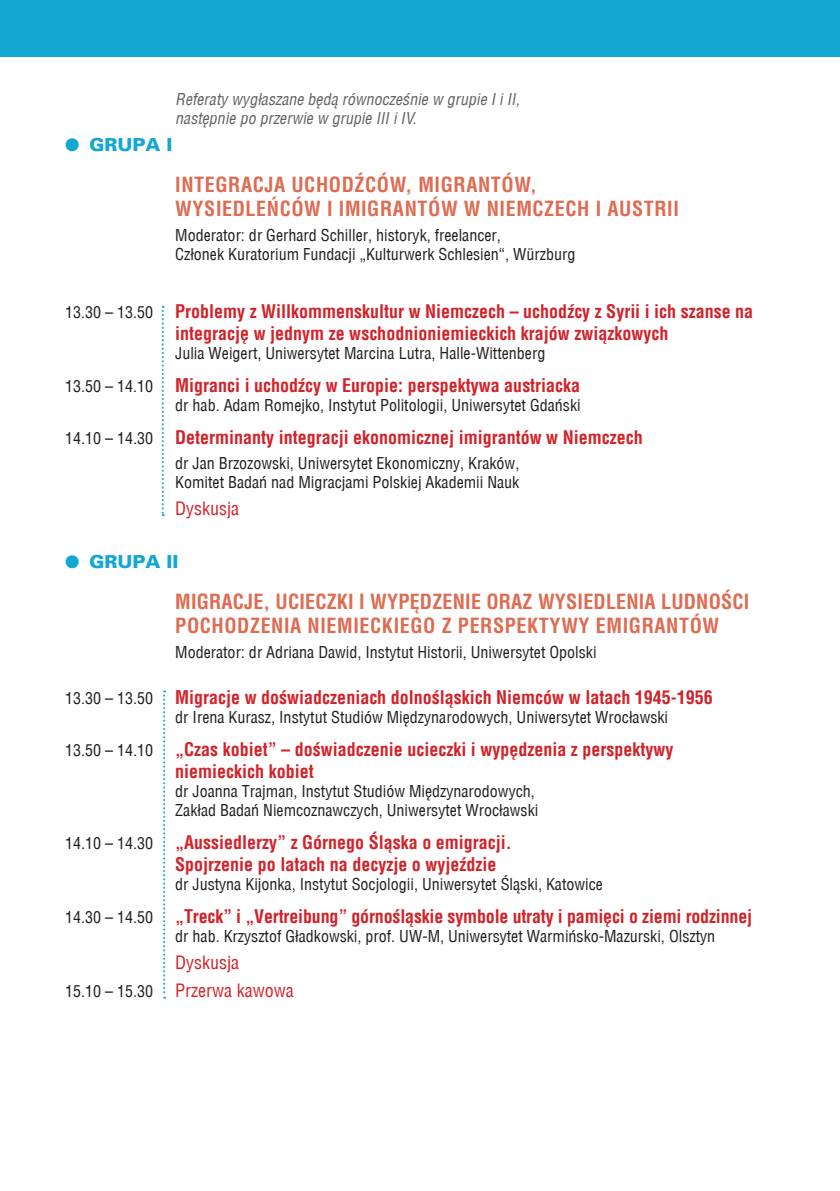
<style>
.page{position:relative;width:840px;height:1191px;background:#fff}
.page>*{position:absolute;margin:0;border:0;box-sizing:border-box;transform-origin:0 0}
.t1{font:700 20px/24px "Switzerland Condensed";letter-spacing:.01em;color:#dd6c53}
.t2{font:700 20px/24px "Switzerland Condensed";letter-spacing:.03em;color:#dd6c53}
.t3{font:700 18px/21.6px "Switzerland Condensed";color:#d1232a}
.t4{font:18px/27.2px "Switzerland Condensed";color:#d1232a}
.t5{font:18px "USA Black";color:#13a7d2}
.t6{font:16px/19.2px "Switzerland Condensed";color:#231f20}
.t7{font:italic 16px/19.2px "Switzerland Condensed";color:#636366}
.s1{font-family:"Dixieland Normal"}
.s2{font-weight:400;font-size:16px;color:#231f20}
.s3{font-size:16px;color:#231f20}
</style>
<div class="page">
<hr style="left:839px;top:0;width:1px;height:1191px;background:#f6e4dd">
<hr style="left:839px;top:0;width:1px;height:57px;background:#d1232a">
<svg style="left:162px;top:306px;width:2px;height:210px"></svg>
<div style="left:0;top:0;width:839px;height:57px;background:#13a7d2"></div>
<svg style="left:163px;top:690px;width:2px;height:308px"></svg>
<p class="t7" style="left:175px;top:89px;width:346px">Referaty wygłaszane będą równocześnie w grupie I i II, następnie po przerwie w grupie III i IV.</p>
<p class="t5" style="left:65px;top:134px;width:109px"><span class="s1">l</span> GRUPA I</p>
<p class="t2" style="left:175px;top:173px;width:505px">I ntegracja uchodźców, migrantów, wysiedleńców i imigrantów w Niemczech i Austrii</p>
<p class="t6" style="left:175px;top:226px;width:401px">Moderator: dr Gerhard Schiller, historyk, freelancer,<br>Członek Kuratorium Fundacji „Kulturwerk Schlesien“, Würzburg</p>
<p class="t3" style="left:175px;top:301px;width:579px;text-indent:-110px"><span class="s2">13.30 – 13.50</span> Problemy z Willkommenskultur w N iemczech – uchodźcy z Syrii i ich szanse na integrację w jednym ze wschodnioniemieckich krajów związkowych</p>
<p class="t6" style="left:175px;top:343px;width:371px">Julia Weigert, Uniwersytet Marcina Lutra, Halle-Wittenberg</p>
<p class="t3" style="left:65px;top:374px;width:516px"><span class="s2">13.50 – 14.10</span> Migranci i uchodźcy w Europie: perspektywa austriacka</p>
<p class="t6" style="left:175px;top:396px;width:407px">dr hab. Adam Romejko, Instytut Politologii, Uniwersytet Gdański</p>
<p class="t3" style="left:65px;top:427px;width:579px"><span class="s2">14.10 – 14.30</span> Determinanty integracji ekonomicznej imigrantów w Niemczech</p>
<p class="t6" style="left:175px;top:453px;width:345px">dr Jan Brzozowski, Uniwersytet Ekonomiczny, Kraków,<br>Komitet Badań nad Migracjami Polskiej Akademii Nauk</p>
<p class="t4" style="left:175px;top:495px;width:65px">Dyskusja</p>
<p class="t5" style="left:65px;top:550px;width:115px"><span class="s1">l</span> GRUPA II</p>
<p class="t1" style="left:175px;top:589px;width:575px">Migracje, ucieczki i wypędzenie oraz wysiedlenia ludności pochodzenia niemieckiego z perspektywy emigrantów</p>
<p class="t6" style="left:175px;top:642px;width:422px">Moderator: dr Adriana Dawid, Instytut Historii, Uniwersytet Opolski</p>
<p class="t3" style="left:65px;top:686px;width:649px"><span class="s2">13.30 – 13.50</span> Migracje w doświadczeniach dolnośląskich Niemców w latach 1945-1956</p>
<p class="t6" style="left:175px;top:708px;width:494px">dr Irena Kurasz, Instytut Studiów Międzynarodowych, Uniwersytet Wrocławski</p>
<p class="t3" style="left:175px;top:738px;width:499px;text-indent:-110px"><span class="s2">13.50 – 14.10</span> „Czas kobiet” – doświadczenie ucieczki i wypędzenia z perspektywy niemieckich kobiet</p>
<p class="t6" style="left:175px;top:781px;width:364px">dr Joanna Trajman, Instytut Studiów Międzynarodowych,<br>Zakład Badań Niemcoznawczych, Uniwersytet Wrocławski</p>
<p class="t3" style="left:175px;top:831px;width:338px;text-indent:-110px"><span class="s2">14.10 – 14.30</span> „Aussiedlerzy” z Górnego Śląska o emigracji.<br>Spojrzenie po latach na decyzje o wyjeździe</p>
<p class="t6" style="left:175px;top:874px;width:429px">dr Justyna Kijonka, Instytut Socjologii, Uniwersytet Śląski, Katowice</p>
<p class="t3" style="left:65px;top:905px;width:688px"><span class="s2">14.30 – 14.50</span> „Treck” i „Vertreibung” górnośląskie symbole utraty i pamięci o ziemi rodzinnej</p>
<p class="t6" style="left:175px;top:926px;width:541px">dr hab. Krzysztof Gładkowski, prof. UW-M, Uniwersytet Warmińsko-Mazurski, Olsztyn</p>
<p class="t4" style="left:65px;top:949px;width:230px;text-indent:110px">Dyskusja<br><span class="s3">15.10 – 15.30</span> Przerwa kawowa</p>
</div>
